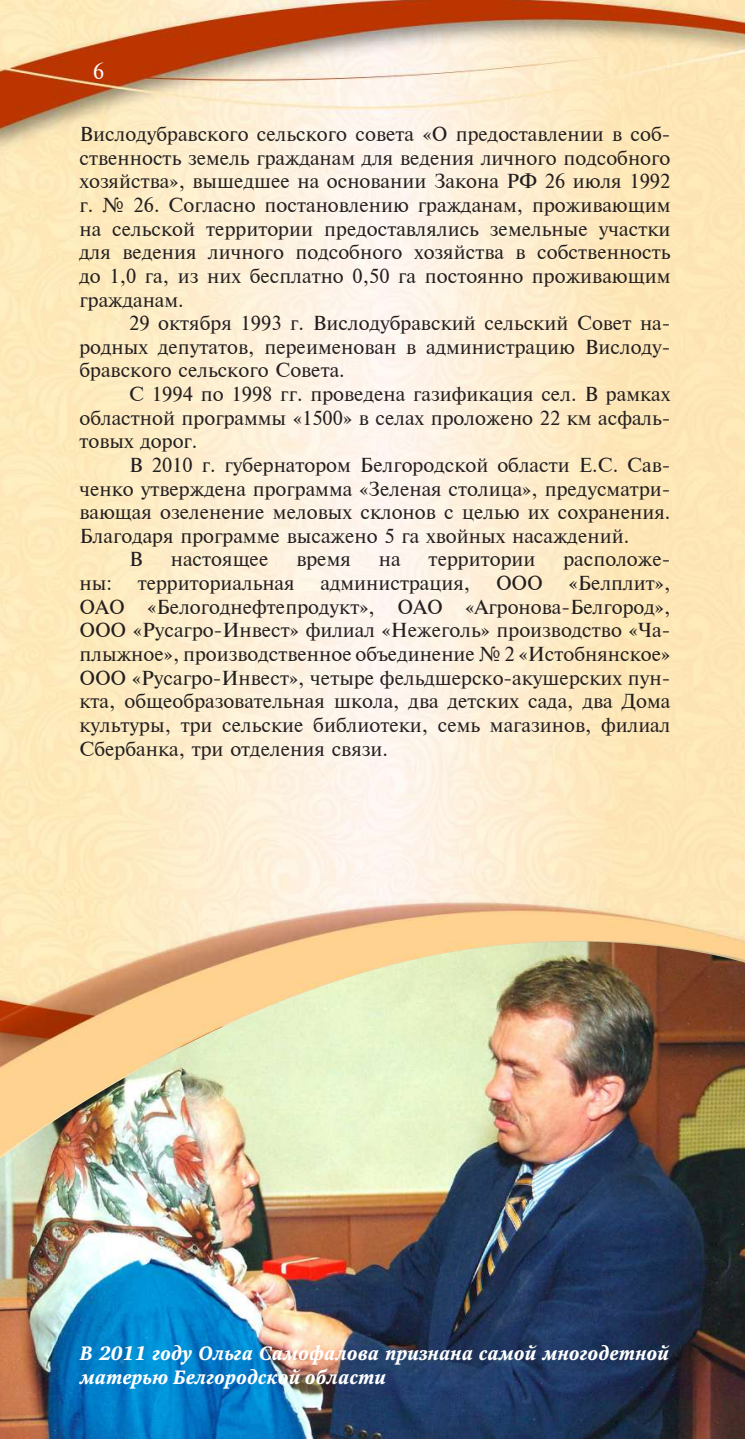
<style>
.page{position:relative;width:745px;height:1439px;background:#fff}
.page>*{position:absolute;margin:0;border:0;box-sizing:border-box;transform-origin:0 0}
.t1{font:21px "Newton C";color:#fff}
.t2{font:19.25px/23.6px "Newton C";color:#231f20;text-align:justify}
.t3{font:italic 700 19.25px/24.5px "Octava";color:#fff}
</style>
<div class="page">
<img style="left:0;top:0;width:744px;height:1438px">
<img style="left:0;top:941px;width:744px;height:217px">
<p class="t1" style="left:93px;top:59px;width:13px">6</p>
<p class="t2" style="left:79px;top:122px;width:592px">Вислодубравского сельского совета «О предоставлении в соб&shy;ственность земель гражданам для ведения личного подсобного хозяйства», вышедшее на основании Закона РФ 26 июля 1992 г. № 26. Согласно постановлению гражданам, проживающим на сельской территории предоставлялись земельные участки для ведения личного подсобного хозяйства в собственность до 1,0 га, из них бесплатно 0,50 га постоянно проживающим гражданам.</p>
<p class="t2" style="left:79px;top:311px;width:592px;text-indent:50px">29 октября 1993 г. Вислодубравский сельский Совет на&shy;родных депутатов, переименован в администрацию Вислоду&shy;бравского сельского Совета.</p>
<p class="t2" style="left:79px;top:382px;width:592px;text-indent:50px">С 1994 по 1998 гг. проведена газификация сел. В рамках областной программы «1500» в селах проложено 22 км асфаль&shy;товых дорог.</p>
<p class="t2" style="left:129px;top:453px;width:542px">В 2010 г. губернатором Белгородской области Е.С. Сав-</p>
<p class="t2" style="left:79px;top:477px;width:592px">ченко утверждена программа «Зеленая столица», предусматри-</p>
<p class="t2" style="left:79px;top:500px;width:592px">вающая озеленение меловых склонов с целью их сохранения.</p>
<p class="t2" style="left:79px;top:524px;width:551px">Благодаря программе высажено 5 га хвойных насаждений.</p>
<p class="t2" style="left:129px;top:548px;width:15px">В</p>
<p class="t2" style="left:171px;top:548px;width:99px">настоящее</p>
<p class="t2" style="left:296px;top:548px;width:56px">время</p>
<p class="t2" style="left:378px;top:548px;width:23px">на</p>
<p class="t2" style="left:428px;top:548px;width:108px">территории</p>
<p class="t2" style="left:563px;top:548px;width:108px">расположе-</p>
<p class="t2" style="left:79px;top:571px;width:34px">ны:</p>
<p class="t2" style="left:138px;top:571px;width:158px">территориальная</p>
<p class="t2" style="left:320px;top:571px;width:151px">администрация,</p>
<p class="t2" style="left:495px;top:571px;width:48px">ООО</p>
<p class="t2" style="left:79px;top:571px;width:592px;text-indent:488px">«Белплит», ОАО «Белогоднефтепродукт», ОАО «Агронова-Белгород», ООО «Русагро-Инвест» филиал «Нежеголь» производство «Ча&shy;плыжное», производственное объединение № 2 «Истобнянское» ООО «Русагро-Инвест», четыре фельдшерско-акушерских пун&shy;кта, общеобразовательная школа, два детских сада, два Дома культуры, три сельские библиотеки, семь магазинов, филиал Сбербанка, три отделения связи.</p>
<p class="t3" style="left:79px;top:1341px;width:590px">В 2011 году Ольга Самофалова признана самой многодетной матерью Белгородской области</p>
</div>
